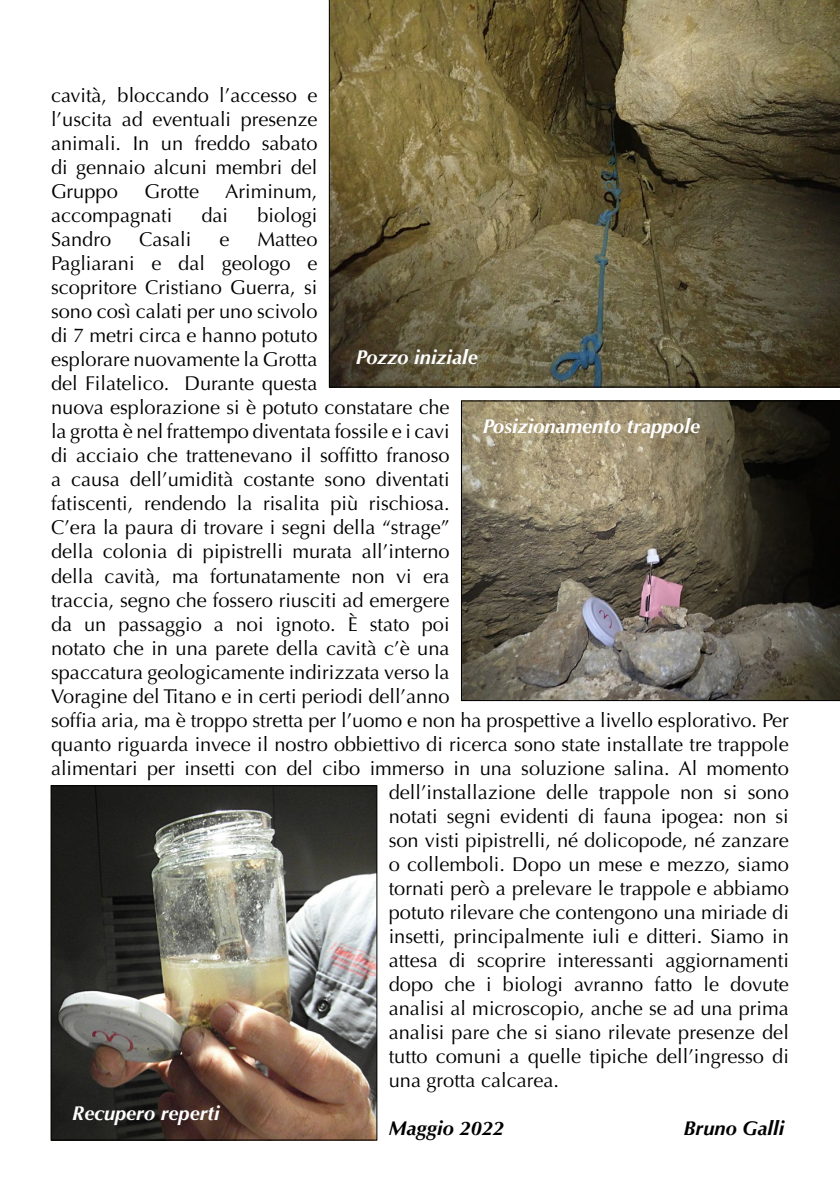
<style>
.page{position:relative;width:840px;height:1191px;background:#fff}
.page>*{position:absolute;margin:0;border:0;box-sizing:border-box;transform-origin:0 0}
.t1{font:20px/24px "Optima";color:#000;text-align:justify}
.t2{font:italic 700 20px "Optima";color:#fff}
.t3{font:italic 700 20px "Optima";color:#000}
</style>
<div class="page">
<svg style="left:328px;top:0;width:511px;height:387px;background:#6a6040"></svg>
<svg style="left:461px;top:400px;width:378px;height:301px;background:#665e50"></svg>
<img style="left:52px;top:787px;width:323px;height:351px">
<div style="left:50px;top:785px;width:327px;height:355px;border:1px solid #000"></div>
<p class="t1" style="left:51px;top:84px;width:268px">cavità, bloccando l’accesso e l’uscita ad eventuali presenze animali. In un freddo sabato di gennaio alcuni membri del Gruppo</p>
<p class="t1" style="left:144px;top:180px;width:56px">Grotte</p>
<p class="t1" style="left:225px;top:180px;width:94px">Ariminum,</p>
<p class="t1" style="left:51px;top:204px;width:123px">accompagnati</p>
<p class="t1" style="left:201px;top:204px;width:28px">dai</p>
<p class="t1" style="left:257px;top:204px;width:62px">biologi</p>
<p class="t1" style="left:51px;top:228px;width:62px">Sandro</p>
<p class="t1" style="left:139px;top:228px;width:54px">Casali</p>
<p class="t1" style="left:219px;top:228px;width:11px">e</p>
<p class="t1" style="left:257px;top:228px;width:62px">Matteo</p>
<p class="t1" style="left:51px;top:252px;width:268px">Pagliarani e dal geologo e</p>
<p class="t1" style="left:51px;top:276px;width:268px">scopritore Cristiano Guerra, si</p>
<p class="t1" style="left:51px;top:300px;width:268px">sono così calati per uno scivolo</p>
<p class="t1" style="left:51px;top:324px;width:268px">di 7 metri circa e hanno potuto</p>
<p class="t1" style="left:51px;top:348px;width:268px">esplorare nuovamente la Grotta</p>
<p class="t1" style="left:51px;top:372px;width:268px">del Filatelico. Durante questa</p>
<p class="t1" style="left:51px;top:396px;width:400px">nuova esplorazione si è potuto constatare che</p>
<p class="t1" style="left:51px;top:420px;width:400px">la grotta è nel frattempo diventata fossile e i cavi</p>
<p class="t1" style="left:51px;top:444px;width:400px">di acciaio che trattenevano il soffitto franoso</p>
<p class="t1" style="left:51px;top:468px;width:400px">a causa dell’umidità costante sono diventati</p>
<p class="t1" style="left:51px;top:492px;width:400px">fatiscenti, rendendo la risalita più rischiosa.</p>
<p class="t1" style="left:51px;top:516px;width:400px">C’era la paura di trovare i segni della “strage”</p>
<p class="t1" style="left:51px;top:540px;width:400px">della colonia di pipistrelli murata all’interno</p>
<p class="t1" style="left:51px;top:564px;width:400px">della cavità, ma fortunatamente non vi era</p>
<p class="t1" style="left:51px;top:588px;width:400px">traccia, segno che fossero riusciti ad emergere</p>
<p class="t1" style="left:51px;top:612px;width:400px">da un passaggio a noi ignoto. È stato poi</p>
<p class="t1" style="left:51px;top:636px;width:400px">notato che in una parete della cavità c’è una</p>
<p class="t1" style="left:51px;top:660px;width:400px">spaccatura geologicamente indirizzata verso la</p>
<p class="t1" style="left:51px;top:684px;width:400px">Voragine del Titano e in certi periodi dell’anno</p>
<p class="t1" style="left:51px;top:708px;width:739px">soffia aria, ma è troppo stretta per l’uomo e non ha prospettive a livello esplorativo. Per</p>
<p class="t1" style="left:51px;top:732px;width:738px">quanto riguarda invece il nostro obbiettivo di ricerca sono state installate tre trappole</p>
<p class="t1" style="left:51px;top:756px;width:739px">alimentari per insetti con del cibo immerso in una soluzione salina. Al momento</p>
<p class="t1" style="left:388px;top:780px;width:401px">dell’installazione delle trappole non si sono</p>
<p class="t1" style="left:388px;top:804px;width:401px">notati segni evidenti di fauna ipogea: non si</p>
<p class="t1" style="left:388px;top:828px;width:401px">son visti pipistrelli, né dolicopode, né zanzare</p>
<p class="t1" style="left:388px;top:852px;width:401px">o collemboli. Dopo un mese e mezzo, siamo</p>
<p class="t1" style="left:388px;top:876px;width:401px">tornati però a prelevare le trappole e abbiamo</p>
<p class="t1" style="left:388px;top:900px;width:401px">potuto rilevare che contengono una miriade di</p>
<p class="t1" style="left:388px;top:924px;width:401px">insetti, principalmente iuli e ditteri. Siamo in</p>
<p class="t1" style="left:388px;top:948px;width:401px">attesa di scoprire interessanti aggiornamenti</p>
<p class="t1" style="left:388px;top:972px;width:401px">dopo che i biologi avranno fatto le dovute</p>
<p class="t1" style="left:388px;top:996px;width:401px">analisi al microscopio, anche se ad una prima</p>
<p class="t1" style="left:388px;top:1020px;width:401px">analisi pare che si siano rilevate presenze del</p>
<p class="t1" style="left:388px;top:1044px;width:401px">tutto comuni a quelle tipiche dell’ingresso di</p>
<p class="t1" style="left:388px;top:1068px;width:172px">una grotta calcarea.</p>
<p class="t3" style="left:388px;top:1116px;width:117px">Maggio 2022</p>
<p class="t3" style="left:683px;top:1116px;width:102px">Bruno Galli</p>
<p class="t2" style="left:355px;top:346px;width:123px">Pozzo iniziale</p>
<p class="t2" style="left:482px;top:415px;width:219px">Posizionamento trappole</p>
<p class="t2" style="left:72px;top:1101px;width:149px">Recupero reperti</p>
</div>
